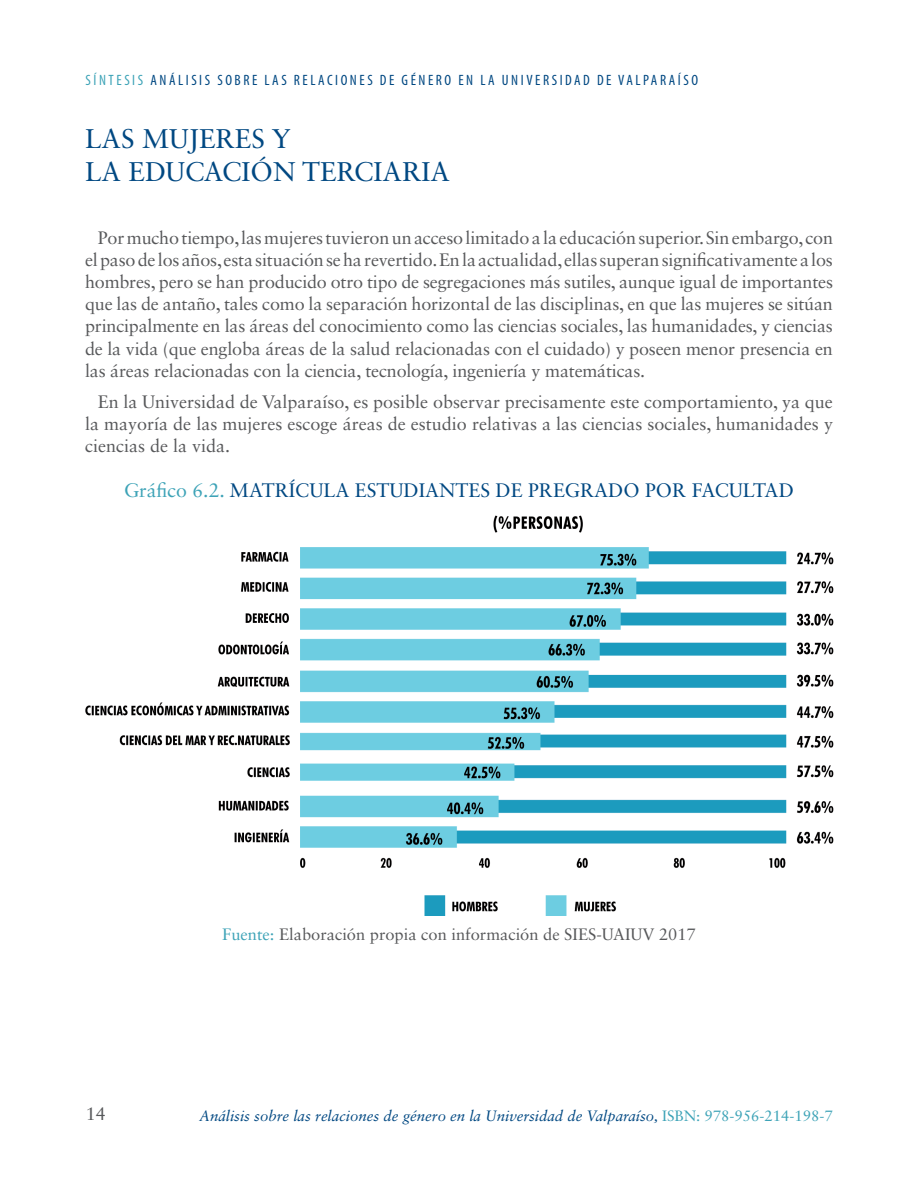
<style>
.page{position:relative;width:918px;height:1188px;background:#fff}
.page>*{position:absolute;margin:0;border:0;box-sizing:border-box;transform-origin:0 0}
.Subtitulo{font:27px "Sabon LT Std";color:#014882}
.destacar_1{font:19.5px "Sabon LT Std";color:#014882}
.t1{font:18px/22.2px "Sabon LT Std";color:#57585a;text-align:justify}
.destacar_1-2{font:16.5px "Sabon LT Std";color:#57585a}
.t2{font:italic 15px "Sabon LT Std";color:#014882}
.destacar_1-3{font:condensed 15px "Myriad Pro";letter-spacing:.17em;color:#014882}
.s1{color:#3da3b7}
.s2{font-style:normal;color:#3da3b7}
</style>
<div class="page">
<img style="left:85px;top:515px;width:748px;height:400px">
<p class="destacar_1-3" style="left:86px;top:71px;width:614px"><span class="s1">SÍNTESIS</span> ANÁLISIS SOBRE LAS RELACIONES DE GÉNERO EN LA UNIVERSIDAD DE VALPARAÍSO</p>
<p class="Subtitulo" style="left:85px;top:123px;width:207px">LAS MUJERES Y</p>
<p class="Subtitulo" style="left:85px;top:155px;width:366px">LA EDUCACIÓN TERCIARIA</p>
<p class="t1" style="left:85px;top:226px;width:750px;text-indent:13px">Por mucho tiempo, las mujeres tuvieron un acceso limitado a la educación superior. Sin embargo, con el paso de los años, esta situación se ha revertido. En la actualidad, ellas superan significativamente a los hombres, pero se han producido otro tipo de segregaciones más sutiles, aunque igual de importantes que las de antaño, tales como la separación horizontal de las disciplinas, en que las mujeres se sitúan principalmente en las áreas del conocimiento como las ciencias sociales, las humanidades, y ciencias de la vida (que engloba áreas de la salud relacionadas con el cuidado) y poseen menor presencia en las áreas relacionadas con la ciencia, tecnología, ingeniería y matemáticas.</p>
<p class="t1" style="left:85px;top:390px;width:750px;text-indent:13px">En la Universidad de Valparaíso, es posible observar precisamente este comportamiento, ya que la mayoría de las mujeres escoge áreas de estudio relativas a las ciencias sociales, humanidades y ciencias de la vida.</p>
<p class="destacar_1" style="left:124px;top:479px;width:671px"><span class="s1">Gráfico 6.2.</span> MATRÍCULA ESTUDIANTES DE PREGRADO POR FACULTAD</p>
<p class="destacar_1-2" style="left:222px;top:924px;width:475px"><span class="s1">Fuente:</span> Elaboración propia con información de SIES-UAIUV 2017</p>
<p class="t1" style="left:86px;top:1103px;width:22px">14</p>
<p class="t2" style="left:199px;top:1107px;width:635px">Análisis sobre las relaciones de género en la Universidad de Valparaíso, <span class="s2">ISBN: 978-956-214-198-7</span></p>
</div>
